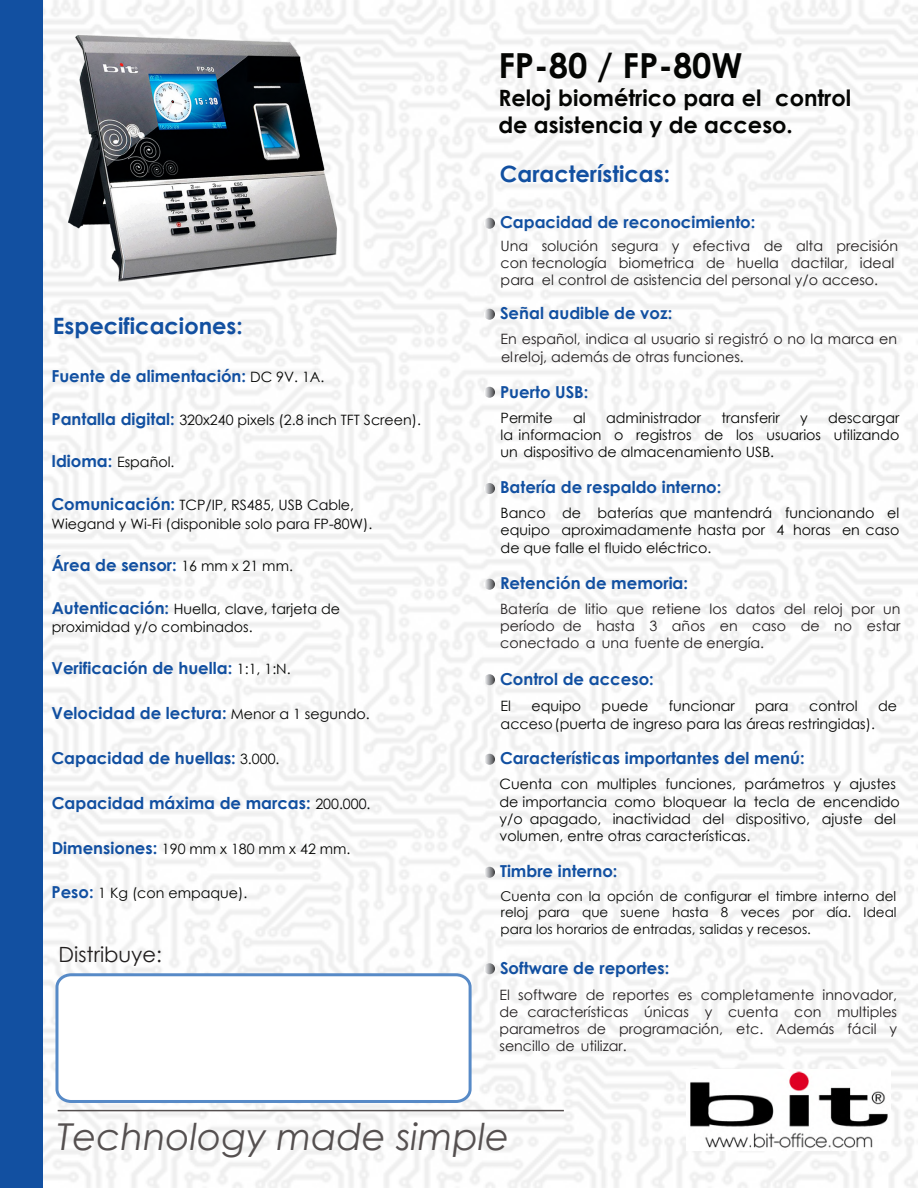
<style>
.page{position:relative;width:918px;height:1188px;background:#fff}
.page>*{position:absolute;margin:0;border:0;box-sizing:border-box;transform-origin:0 0}
.t1{font:italic 37.05px "Century Gothic";color:#555050}
.t2{font:700 34.5px "Century Gothic";color:#040503}
.t3{font:700 22.5px/27.6px "Century Gothic";color:#040503}
.t4{font:700 22.5px "Century Gothic";color:#1250a1}
.t5{font:21px "Century Gothic";color:#211e1e}
.t6{font:700 16.5px "Century Gothic";color:#1250a1}
.t7{font:14.25px/17.1px "Century Gothic";color:#040503;text-align:justify}
.t8{font:14.25px/17.1px "Century Gothic";color:#231f20;text-align:justify}
.t9{font:14.25px/17.1px "Century Gothic";color:#211e1e}
.t10{font:14.25px/18.6px "Century Gothic";color:#050504}
.t11{font:13.5px/16.2px "Century Gothic";color:#040503;text-align:justify}
.s1{font-weight:400;font-size:14.25px;color:#040503}
.s2{font-weight:700;font-size:16.5px;color:#1250a1}
.s3{font-weight:400;font-size:14.25px;color:#050504}
</style>
<div class="page">
<img style="left:42px;top:0;width:876px;height:1188px">
<svg style="left:54px;top:972px;width:419px;height:132px"></svg>
<div style="left:0;top:0;width:42px;height:1188px;background:#1250a1"></div>
<hr style="left:58px;top:1110px;width:506px;height:1px;background:#555050">
<svg style="left:484px;top:387px;width:11px;height:11px"></svg>
<svg style="left:484px;top:309px;width:11px;height:11px"></svg>
<svg style="left:484px;top:218px;width:11px;height:11px"></svg>
<svg style="left:484px;top:483px;width:11px;height:11px"></svg>
<svg style="left:484px;top:579px;width:11px;height:11px"></svg>
<svg style="left:484px;top:674px;width:11px;height:11px"></svg>
<svg style="left:484px;top:754px;width:11px;height:11px"></svg>
<svg style="left:484px;top:867px;width:11px;height:11px"></svg>
<svg style="left:484px;top:963px;width:11px;height:11px"></svg>
<img style="left:60px;top:20px;width:284px;height:262px">
<img style="left:687px;top:1070px;width:204px;height:81px">
<h2 class="t2" style="left:498px;top:39px;width:246px">FP-80 / FP-80W</h2>
<h3 class="t3" style="left:498px;top:83px;width:354px">Reloj biométrico para el control de asistencia y de acceso.</h3>
<h3 class="t4" style="left:500px;top:157px;width:172px">Características:</h3>
<p class="t6" style="left:500px;top:209px;width:257px">Capacidad de reconocimiento:</p>
<h3 class="t4" style="left:53px;top:309px;width:191px">Especificaciones:</h3>
<p class="t6" style="left:51px;top:364px;width:275px">Fuente de alimentación: <span class="s1">DC 9V. 1A.</span></p>
<p class="t10" style="left:51px;top:410px;width:371px"><span class="s2">Pantalla digital:</span> 320x240 pixels (2.8 inch TFT Screen).</p>
<p class="t7" style="left:51px;top:454px;width:125px"><span class="s2">Idioma:</span> Español.</p>
<p class="t10" style="left:51px;top:495px;width:323px"><span class="s2">Comunicación:</span> TCP/IP, RS485, USB Cable,<br>Wiegand y Wi-Fi (disponible solo para FP-80W).</p>
<p class="t6" style="left:52px;top:553px;width:243px">Área de sensor: <span class="s1">16 mm x 21 mm.</span></p>
<p class="t7" style="left:52px;top:600px;width:290px;line-height:18px"><span class="s2">Autenticación:</span> Huella, clave, tarjeta de proximidad y/o combinados.</p>
<p class="t6" style="left:51px;top:656px;width:241px">Verificación de huella: <span class="s1">1:1, 1:N.</span></p>
<p class="t6" style="left:51px;top:701px;width:320px">Velocidad de lectura: <span class="s3">Menor a 1 segundo.</span></p>
<p class="t6" style="left:51px;top:746px;width:230px">Capacidad de huellas: <span class="s1">3.000.</span></p>
<p class="t6" style="left:52px;top:790px;width:320px">Capacidad máxima de marcas: <span class="s3">200.000.</span></p>
<p class="t7" style="left:52px;top:840px;width:300px"><span class="s2">Dimensiones:</span> 190 mm x 180 mm x 42 mm.</p>
<p class="t7" style="left:51px;top:884px;width:197px"><span class="s2">Peso:</span> 1 Kg (con empaque).</p>
<h3 class="t5" style="left:59px;top:940px;width:105px">Distribuye:</h3>
<p class="t9" style="left:501px;top:237px;width:399px">Una solución segura y efectiva de alta precisión con tecnología biometrica de huella dactilar, ideal para el control de asistencia del personal y/o acceso.</p>
<p class="t6" style="left:500px;top:300px;width:174px">Señal audible de voz:</p>
<p class="t8" style="left:501px;top:329px;width:398px;line-height:18.5px">En español, indica al usuario si registró o no la marca en elreloj, además de otras funciones.</p>
<p class="t6" style="left:500px;top:379px;width:90px">Puerto USB:</p>
<p class="t7" style="left:501px;top:409px;width:54px">Permite</p>
<p class="t7" style="left:573px;top:409px;width:14px">al</p>
<p class="t7" style="left:606px;top:409px;width:97px">administrador</p>
<p class="t7" style="left:721px;top:409px;width:60px">transferir</p>
<p class="t7" style="left:800px;top:409px;width:9px">y</p>
<p class="t7" style="left:501px;top:409px;width:400px;text-indent:327px">descargar la informacion o registros de los usuarios utilizando un dispositivo de almacenamiento USB.</p>
<p class="t6" style="left:500px;top:475px;width:223px">Batería de respaldo interno:</p>
<p class="t7" style="left:501px;top:504px;width:400px">Banco de baterías que mantendrá funcionando el equipo aproximadamente hasta por 4 horas en caso de que falle el fluido eléctrico.</p>
<p class="t6" style="left:500px;top:571px;width:190px">Retención de memoria:</p>
<p class="t8" style="left:500px;top:600px;width:402px">Batería de litio que retiene los datos del reloj por un período de hasta 3 años en caso de no estar conectado a una fuente de energía.</p>
<p class="t6" style="left:500px;top:667px;width:155px">Control de acceso:</p>
<p class="t7" style="left:501px;top:697px;width:12px">El</p>
<p class="t7" style="left:532px;top:697px;width:51px">equipo</p>
<p class="t7" style="left:602px;top:697px;width:48px">puede</p>
<p class="t7" style="left:669px;top:697px;width:67px">funcionar</p>
<p class="t7" style="left:755px;top:697px;width:35px">para</p>
<p class="t7" style="left:809px;top:697px;width:50px">control</p>
<p class="t7" style="left:878px;top:697px;width:21px">de</p>
<p class="t7" style="left:501px;top:715px;width:376px">acceso(puerta de ingreso para las áreas restringidas).</p>
<p class="t6" style="left:500px;top:745px;width:306px">Características importantes del menú:</p>
<p class="t7" style="left:499px;top:776px;width:402px;text-align:left">Cuenta con multiples funciones, parámetros y ajustes de importancia como bloquear la tecla de encendido y/o apagado, inactividad del dispositivo, ajuste del volumen, entre otras características.</p>
<p class="t6" style="left:500px;top:858px;width:119px">Timbre interno:</p>
<p class="t11" style="left:501px;top:888px;width:397px">Cuenta con la opción de configurar el timbre interno del reloj para que suene hasta 8 veces por día. Ideal para los horarios de entradas, salidas y recesos.</p>
<p class="t6" style="left:500px;top:956px;width:171px">Software de reportes:</p>
<p class="t8" style="left:499px;top:986px;width:399px">El software de reportes es completamente innovador, de características únicas y cuenta con multiples parametros de programación, etc. Además fácil y sencillo de utilizar.</p>
<h1 class="t1" style="left:57px;top:1110px;width:454px">Technology made simple</h1>
</div>
